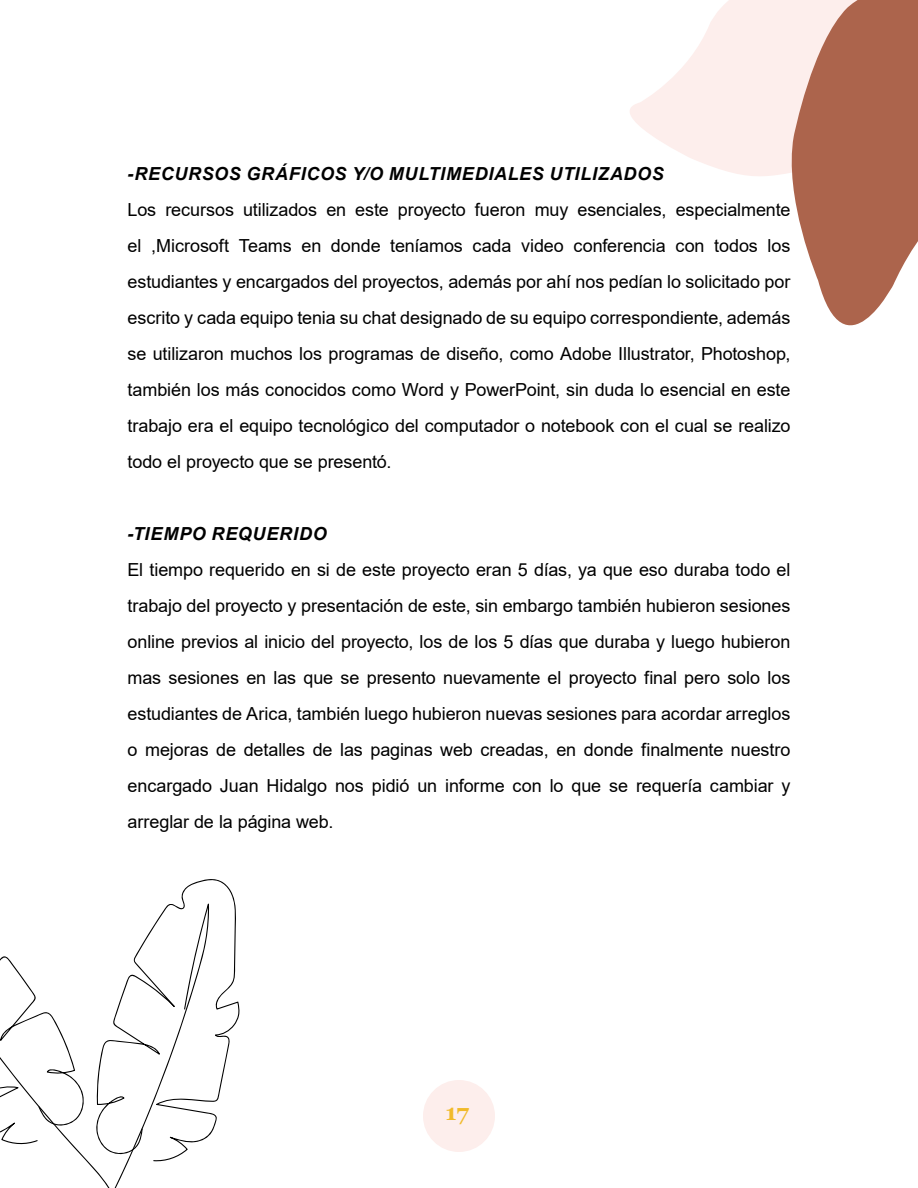
<style>
.page{position:relative;width:918px;height:1188px;background:#fff}
.page>*{position:absolute;margin:0;border:0;box-sizing:border-box;transform-origin:0 0}
.t1{font:700 22.5px "Georgia";color:#f1ba2a}
.parrafos_de_12{font:18px/36px "Arial";letter-spacing:-.005em;color:#000;text-align:justify}
.parrafos_de_12-2{font:italic 700 18px "Arial";letter-spacing:.035em;color:#000}
</style>
<div class="page">
<svg style="left:630px;top:0;width:153px;height:176px;fill:#fdeeec"></svg>
<svg style="left:783px;top:0;width:135px;height:326px;fill:#ac644c"></svg>
<svg style="left:0;top:879px;width:240px;height:309px"></svg>
<div style="left:423px;top:1080px;width:72px;height:72px;background:#fdeeec;border-radius:50%"></div>
<p class="parrafos_de_12-2" style="left:128px;top:162px;width:538px">-RECURSOS GRÁFICOS Y/O MULTIMEDIALES UTILIZADOS</p>
<p class="parrafos_de_12" style="left:128px;top:192px;width:664px">Los recursos utilizados en este proyecto fueron muy esenciales, especialmente el ,Microsoft Teams en donde teníamos cada video conferencia con todos los estudiantes y encargados del proyectos, además por ahí nos pedían lo solicitado por escrito y cada equipo tenia su chat designado de su equipo correspondiente, además se utilizaron muchos los programas de diseño, como Adobe Illustrator, Photoshop, también los más conocidos como Word y PowerPoint, sin duda lo esencial en este trabajo era el equipo tecnológico del computador o notebook con el cual se realizo todo el proyecto que se presentó.</p>
<p class="parrafos_de_12-2" style="left:128px;top:522px;width:201px">-TIEMPO REQUERIDO</p>
<p class="parrafos_de_12" style="left:128px;top:552px;width:664px">El tiempo requerido en si de este proyecto eran 5 días, ya que eso duraba todo el trabajo del proyecto y presentación de este, sin embargo también hubieron sesiones online previos al inicio del proyecto, los de los 5 días que duraba y luego hubieron mas sesiones en las que se presento nuevamente el proyecto final pero solo los estudiantes de Arica, también luego hubieron nuevas sesiones para acordar arreglos o mejoras de detalles de las paginas web creadas, en donde finalmente nuestro encargado Juan Hidalgo nos pidió un informe con lo que se requería cambiar y arreglar de la página web.</p>
<p class="t1" style="left:446px;top:1097px;width:25px">17</p>
</div>
